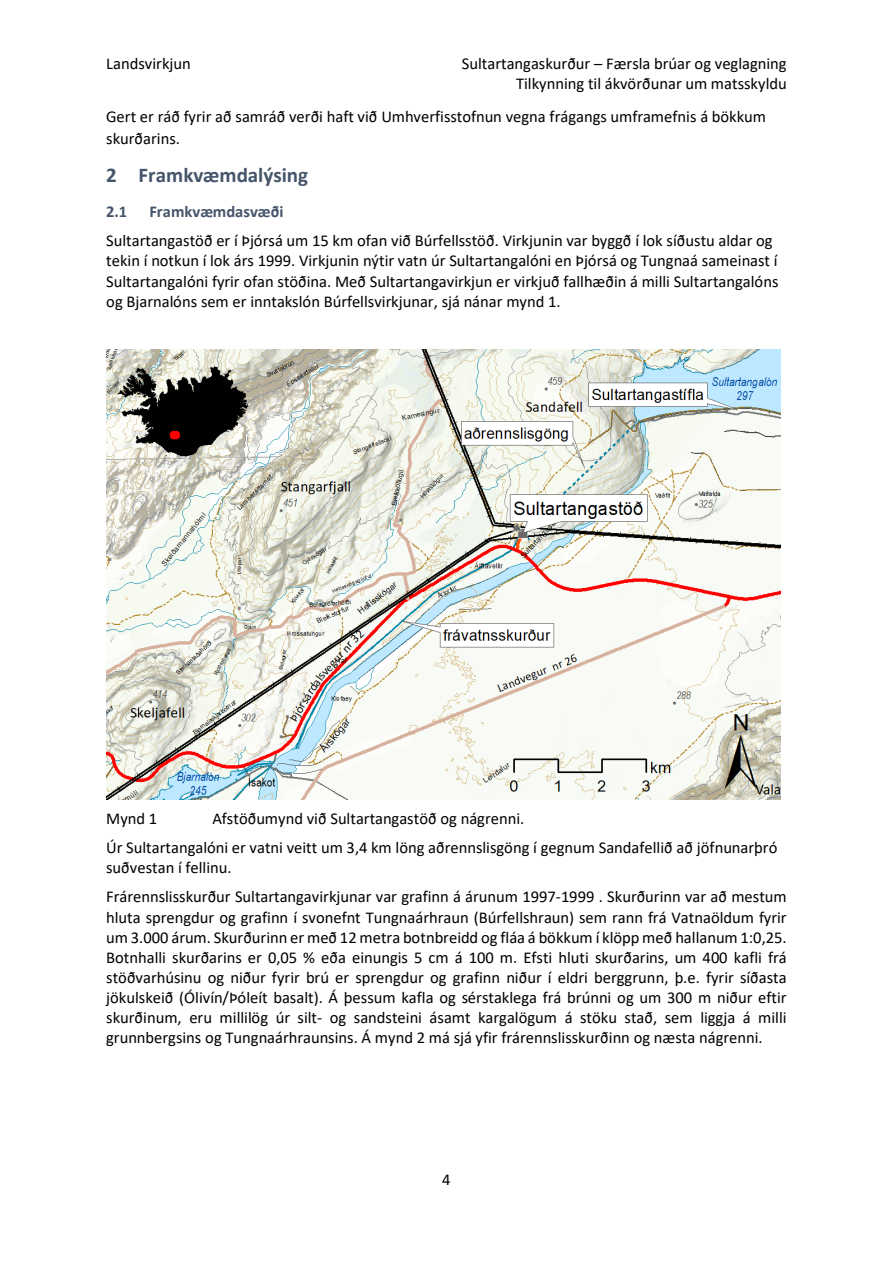
<style>
.page{position:relative;width:893px;height:1263px;background:#fff}
.page>*{position:absolute;margin:0;border:0;box-sizing:border-box;transform-origin:0 0}
.t1{font:700 21px "Calibri";color:#44546a}
.t2{font:16.5px/20.1px "Calibri";color:#000}
.t3{font:700 16.5px "Calibri";color:#44546a}
</style>
<div class="page">
<img style="left:106px;top:349px;width:674px;height:450px">
<p class="t2" style="left:106px;top:53px;width:86px">Landsvirkjun</p>
<p class="t2" style="left:462px;top:53px;width:326px;text-align:right">Sultartangaskurður – Færsla brúar og veglagning<br>Tilkynning til ákvörðunar um matsskyldu</p>
<p class="t2" style="left:106px;top:105px;width:661px;line-height:21.8px">Gert er ráð fyrir að samráð verði haft við Umhverfisstofnun vegna frágangs umframefnis á bökkum skurðarins.</p>
<h1 class="t1" style="left:106px;top:160px;width:204px">2 Framkvæmdalýsing</h1>
<h2 class="t3" style="left:106px;top:200px;width:23px">2.1</h2>
<h2 class="t3" style="left:149px;top:200px;width:136px">Framkvæmdasvæði</h2>
<p class="t2" style="left:106px;top:230px;width:674px">Sultartangastöð er í Þjórsá um 15 km ofan við Búrfellsstöð. Virkjunin var byggð í lok síðustu aldar og tekin í notkun í lok árs 1999. Virkjunin nýtir vatn úr Sultartangalóni en Þjórsá og Tungnaá sameinast í Sultartangalóni fyrir ofan stöðina. Með Sultartangavirkjun er virkjuð fallhæðin á milli Sultartangalóns og Bjarnalóns sem er inntakslón Búrfellsvirkjunar, sjá nánar mynd 1.</p>
<p class="t2" style="left:106px;top:808px;width:53px">Mynd 1</p>
<p class="t2" style="left:212px;top:808px;width:313px">Afstöðumynd við Sultartangastöð og nágrenni.</p>
<p class="t2" style="left:106px;top:837px;width:673px">Úr Sultartangalóni er vatni veitt um 3,4 km löng aðrennslisgöng í gegnum Sandafellið að jöfnunarþró suðvestan í fellinu.</p>
<p class="t2" style="left:106px;top:886px;width:682px;text-align:justify">Frárennslisskurður Sultartangavirkjunar var grafinn á árunum 1997-1999 . Skurðurinn var að mestum hluta sprengdur og grafinn í svonefnt Tungnaárhraun (Búrfellshraun) sem rann frá Vatnaöldum fyrir um 3.000 árum. Skurðurinn er með 12 metra botnbreidd og fláa á bökkum í klöpp með hallanum 1:0,25.<br>Botnhalli skurðarins er 0,05 % eða einungis 5 cm á 100 m. Efsti hluti skurðarins, um 400 kafli frá stöðvarhúsinu og niður fyrir brú er sprengdur og grafinn niður í eldri berggrunn, þ.e. fyrir síðasta jökulskeið (Ólivín/Þóleít basalt). Á þessum kafla og sérstaklega frá brúnni og um 300 m niður eftir skurðinum, eru millilög úr silt- og sandsteini ásamt kargalögum á stöku stað, sem liggja á milli grunnbergsins og Tungnaárhraunsins. Á mynd 2 má sjá yfir frárennslisskurðinn og næsta nágrenni.</p>
<p class="t2" style="left:442px;top:1169px;width:10px">4</p>
</div>
